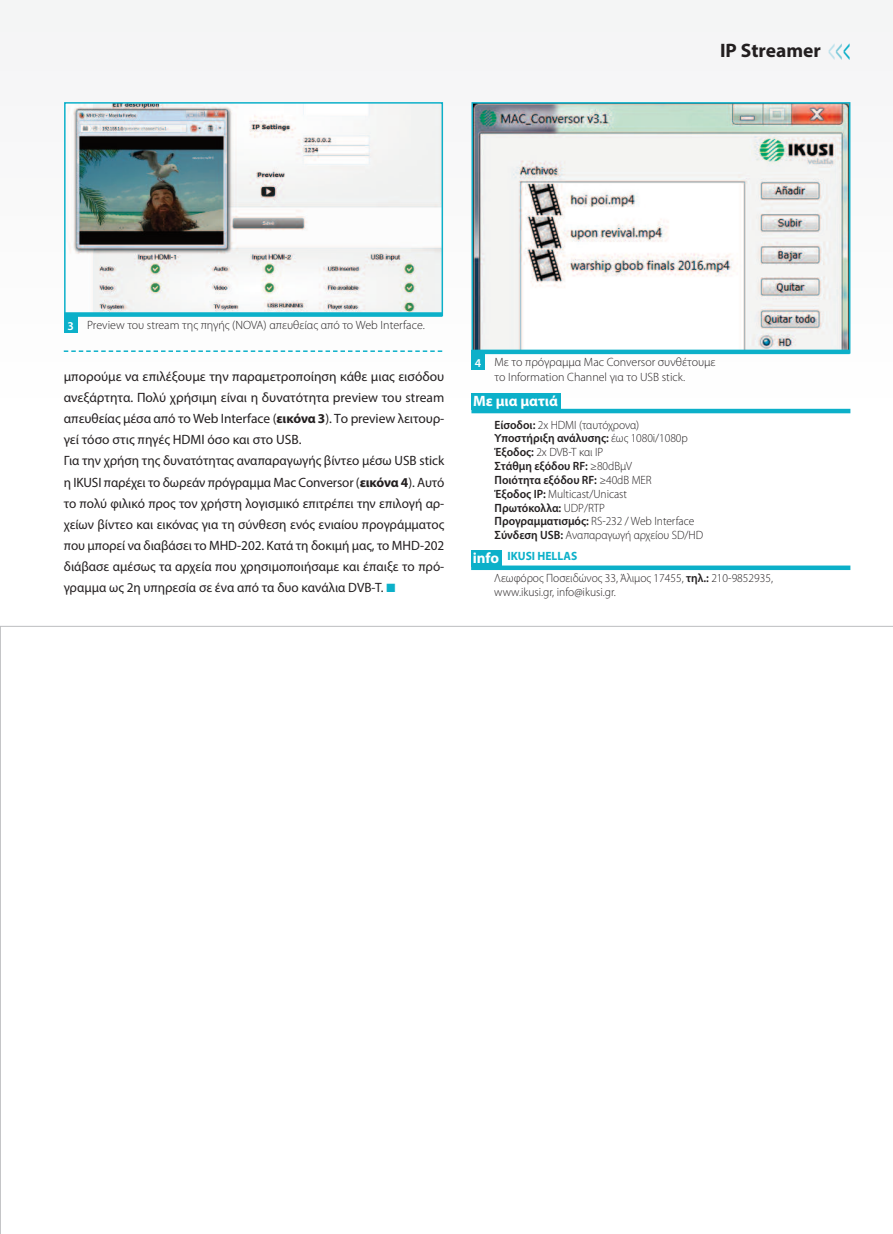
<style>
.page{position:relative;width:893px;height:1234px;background:#fff}
.page>*{position:absolute;margin:0;border:0;box-sizing:border-box;transform-origin:0 0}
.t1{font:700 19.5px "Myriad Pro";color:#231f20}
.t2{font:700 15px "Myriad Pro";color:#fff}
.t3{font:13.5px/21.1px "Myriad Pro";color:#231f20}
.t4{font:300 12px/13.8px "Myriad Pro";color:#231f20;scale:.96 1}
.t5{font:300 12px/15px "Myriad Pro";color:#231f20}
.t6{font:600 12px "Myriad Pro";color:#fff}
.s1{font-weight:600;color:#fff}
.s2{font-weight:700}
.s3{color:#0cb0c9}
.s4{font-weight:600}
.s5{font-weight:700;font-size:15px;color:#fff}
.s6{font-weight:700;color:#0cb0c9}
</style>
<div class="page">
<img style="left:0;top:0;width:893px;height:414px">
<svg style="left:64px;top:350px;width:378px;height:2px"></svg>
<img style="left:67px;top:105px;width:373px;height:207px">
<div style="left:64px;top:102px;width:379px;height:214px;border:2px solid #0cb0c9"></div>
<div style="left:64px;top:313px;width:14px;height:20px;background:#0cb0c9"></div>
<div style="left:64px;top:312px;width:378px;height:5px;background:#0cb0c9"></div>
<img style="left:474px;top:105px;width:373px;height:244px">
<div style="left:471px;top:102px;width:379px;height:251px;border:2px solid #0cb0c9"></div>
<div style="left:471px;top:350px;width:14px;height:20px;background:#0cb0c9"></div>
<div style="left:471px;top:349px;width:379px;height:5px;background:#0cb0c9"></div>
<div style="left:471px;top:550px;width:30px;height:16px;background:#0cb0c9"></div>
<div style="left:471px;top:565px;width:379px;height:5px;background:#0cb0c9"></div>
<div style="left:472px;top:393px;width:89px;height:16px;background:#0cb0c9"></div>
<div style="left:471px;top:408px;width:379px;height:5px;background:#0cb0c9"></div>
<svg style="left:0;top:625px;width:893px;height:608px"></svg>
<svg style="left:829px;top:43px;width:21px;height:17px"></svg>
<h1 class="t1" style="left:720px;top:43px;width:102px">IP Streamer</h1>
<p class="t5" style="left:67px;top:318px;width:359px"><span class="s1">3</span> Preview του stream της πηγής (NOVA) απευθείας από το Web Interface.</p>
<p class="t3" style="left:64px;top:367px;width:382px">μπορούμε να επιλέξουμε την παραμετροποίηση κάθε μιας εισόδου ανεξάρτητα. Πολύ χρήσιμη είναι η δυνατότητα preview του stream απευθείας μέσα από το Web Interface (<span class="s2">εικόνα 3</span>). Το preview λειτουρ&shy;γεί τόσο στις πηγές HDMI όσο και στο USB.<br>Για την χρήση της δυνατότητας αναπαραγωγής βίντεο μέσω USB stick η IKUSI παρέχει το δωρεάν πρόγραμμα Mac Conversor (<span class="s2">εικόνα 4</span>). Αυτό το πολύ φιλικό προς τον χρήστη λογισμικό επιτρέπει την επιλογή αρ&shy;χείων βίντεο και εικόνας για τη σύνθεση ενός ενιαίου προγράμματος που μπορεί να διαβάσει το MHD-202. Κατά τη δοκιμή μας, το MHD-202 διάβασε αμέσως τα αρχεία που χρησιμοποιήσαμε και έπαιξε το πρό&shy;γραμμα ως 2η υπηρεσία σε ένα από τα δυο κανάλια DVB-T. <span class="s3">■</span></p>
<p class="t6" style="left:475px;top:358px;width:8px">4</p>
<p class="t5" style="left:495px;top:356px;width:222px">Με το πρόγραμμα Mac Conversor συνθέτουμε το Information Channel για το USB stick.</p>
<p class="t2" style="left:473px;top:395px;width:86px">Με μια ματιά</p>
<p class="t4" style="left:495px;top:418px;width:219px"><span class="s4">Είσοδοι:</span> 2x HDMI (ταυτόχρονα)<br><span class="s4">Υποστήριξη ανάλυσης:</span> έως 1080i/1080p<br><span class="s4">Έξοδος:</span> 2x DVB-T και IP<br><span class="s4">Στάθμη εξόδου RF:</span> ≥80dBμV<br><span class="s4">Ποιότητα εξόδου RF:</span> ≥40dB MER<br><span class="s4">Έξοδος IP:</span> Multicast/Unicast<br><span class="s4">Πρωτόκολλα:</span> UDP/RTP<br><span class="s4">Προγραμματισμός:</span> RS-232 / Web Interface<br><span class="s4">Σύνδεση USB:</span> Αναπαραγωγή αρχείου SD/HD</p>
<p class="t4" style="left:494px;top:546px;width:292px;line-height:21.9px;text-indent:-22px"><span class="s5">info</span> <span class="s6">IKUSI HELLAS<br></span>Λεωφόρος Ποσειδώνος 33, Άλιμος 17455, <span class="s4">τηλ.:</span> 210-9852935,</p>
<p class="t4" style="left:494px;top:585px;width:128px">www.ikusi.gr, info@ikusi.gr.</p>
</div>
